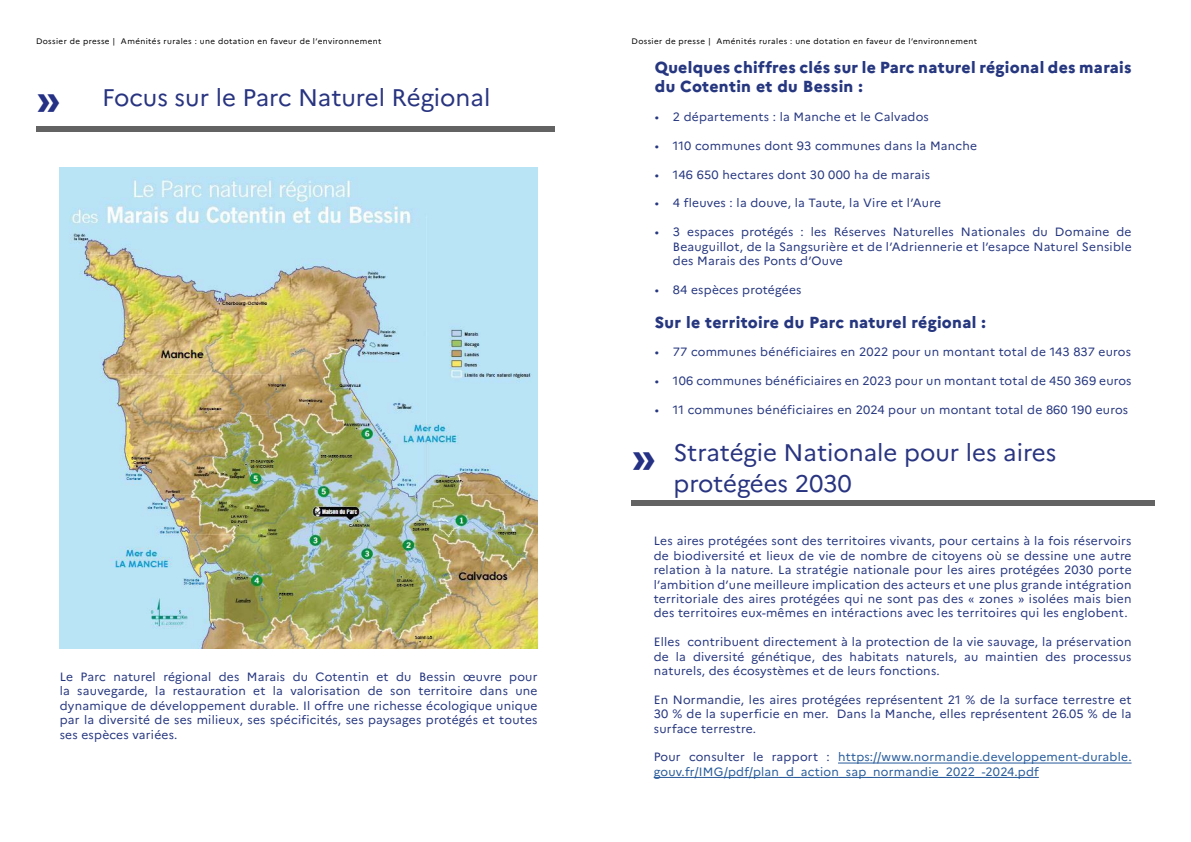
<style>
.page{position:relative;width:1191px;height:842px;background:#fff}
.page>*{position:absolute;margin:0;border:0;box-sizing:border-box;transform-origin:0 0}
.t1{font:24px/31px "Marianne";color:#283480}
.t2{font:800 16px/19.2px "Marianne";letter-spacing:.02em;color:#263780}
.t3{font:12px/14.4px "Marianne";letter-spacing:.02em;color:#263780;text-align:justify}
.t4{font:12px/14.4px "Marianne";letter-spacing:.02em;color:#275b9b}
.t5{font:8px "Marianne";letter-spacing:.05em;color:#000}
.s1{font-weight:700;font-size:44px;color:#253185}
.s2{color:#263780}
</style>
<div class="page">
<div style="left:36px;top:126px;width:518px;height:6px;background:#646363"></div>
<img style="left:60px;top:167px;width:477px;height:481px">
<div style="left:631px;top:500px;width:524px;height:5px;background:#646363"></div>
<hr style="left:838px;top:762px;width:293px;height:1px;background:#275b9b">
<hr style="left:654px;top:777px;width:384px;height:1px;background:#275b9b">
<p class="t5" style="left:36px;top:36px;width:347px">Dossier de presse | Aménités rurales : une dotation en faveur de l’environnement</p>
<p class="t5" style="left:631px;top:36px;width:347px">Dossier de presse | Aménités rurales : une dotation en faveur de l’environnement</p>
<h1 class="t1" style="left:36px;top:82px;width:456px"><span class="s1">»</span> Focus sur le Parc Naturel Régional</h1>
<p class="t3" style="left:60px;top:669px;width:479px">Le Parc naturel régional des Marais du Cotentin et du Bessin œuvre pour la sauvegarde, la restauration et la valorisation de son territoire dans une dynamique de développement durable. Il offre une richesse écologique unique par la diversité de ses milieux, ses spécificités, ses paysages protégés et toutes ses espèces variées.</p>
<h2 class="t2" style="left:655px;top:58px;width:478px">Quelques chiffres clés sur le Parc naturel régional des marais du Cotentin et du Bessin :</h2>
<p class="t3" style="left:655px;top:110px;width:275px">• 2 départements : la Manche et le Calvados</p>
<p class="t3" style="left:655px;top:138px;width:324px">• 110 communes dont 93 communes dans la Manche</p>
<p class="t3" style="left:655px;top:167px;width:277px">• 146 650 hectares dont 30 000 ha de marais</p>
<p class="t3" style="left:655px;top:196px;width:288px">• 4 fleuves : la douve, la Taute, la Vire et l’Aure</p>
<p class="t3" style="left:673px;top:225px;width:460px;text-indent:-18px">• 3 espaces protégés : les Réserves Naturelles Nationales du Domaine de Beauguillot, de la Sangsurière et de l’Adriennerie et l’esapce Naturel Sensible des Marais des Ponts d’Ouve</p>
<p class="t3" style="left:655px;top:282px;width:148px">• 84 espèces protégées</p>
<h2 class="t2" style="left:655px;top:312px;width:332px">Sur le territoire du Parc naturel régional :</h2>
<p class="t3" style="left:655px;top:345px;width:477px">• 77 communes bénéficiaires en 2022 pour un montant total de 143 837 euros</p>
<p class="t3" style="left:655px;top:374px;width:478px">• 106 communes bénéficiaires en 2023 pour un montant total de 450 369 euros</p>
<p class="t3" style="left:655px;top:402px;width:475px">• 11 communes bénéficiaires en 2024 pour un montant total de 860 190 euros</p>
<h1 class="t1" style="left:673px;top:437px;width:384px;text-indent:-42px"><span class="s1">»</span> Stratégie Nationale pour les aires protégées 2030</h1>
<p class="t3" style="left:654px;top:534px;width:479px">Les aires protégées sont des territoires vivants, pour certains à la fois réservoirs de biodiversité et lieux de vie de nombre de citoyens où se dessine une autre relation à la nature. La stratégie nationale pour les aires protégées 2030 porte l’ambition d’une meilleure implication des acteurs et une plus grande intégration territoriale des aires protégées qui ne sont pas des « zones » isolées mais bien des territoires eux-mêmes en intéractions avec les territoires qui les englobent.</p>
<p class="t3" style="left:654px;top:635px;width:479px">Elles contribuent directement à la protection de la vie sauvage, la préservation de la diversité génétique, des habitats naturels, au maintien des processus naturels, des écosystèmes et de leurs fonctions.</p>
<p class="t3" style="left:654px;top:692px;width:479px">En Normandie, les aires protégées représentent 21 % de la surface terrestre et 30 % de la superficie en mer. Dans la Manche, elles représentent 26.05 % de la surface terrestre.</p>
<p class="t4" style="left:654px;top:750px;width:479px"><span class="s2">Pour consulter le rapport :</span> https://www.normandie.developpement-durable. gouv.fr/IMG/pdf/plan_d_action_sap_normandie_2022_-2024.pdf</p>
</div>
